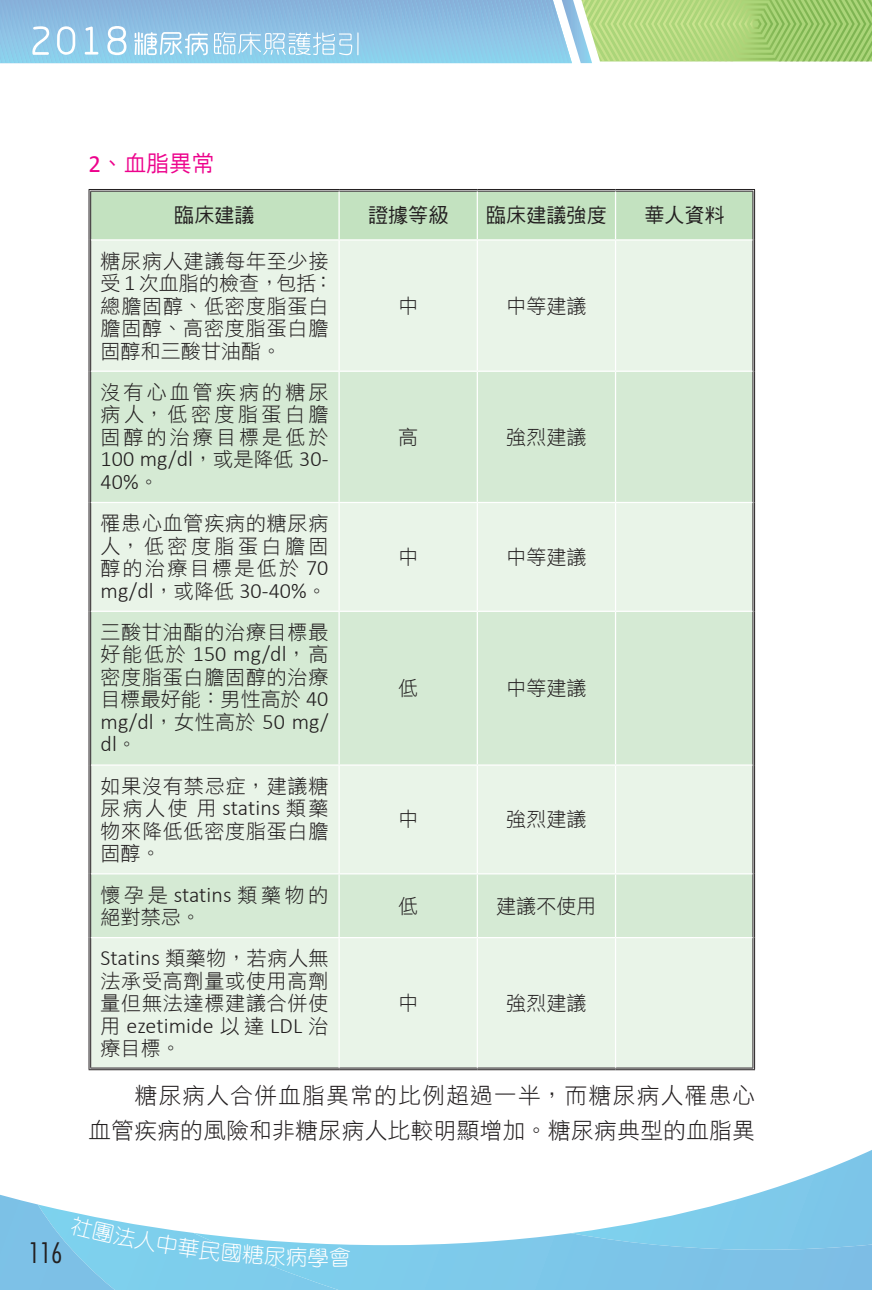
<style>
.page{position:relative;width:872px;height:1290px;background:#fff}
.page>*{position:absolute;margin:0;border:0;box-sizing:border-box;transform-origin:0 0}
.t1{font:300 condensed 27.5px "Futura LT";color:#231f20}
.t2{font:22.5px/35px "DF Hei W3 WIN BF";letter-spacing:.02em;color:#231f20;text-align:right}
.t3{font:22.5px "DF Hei W5 WIN BF";color:#ed028c}
.t4{font:300 22px/22.5px "Calibri";letter-spacing:.005em;color:#231f20}
.t5{font:300 21.25px "Han Wang Yen";color:#fff}
.t6{font:20px/22.5px "DF Hei W3 WIN BF";letter-spacing:.04em;color:#231f20;text-align:justify}
.t7{font:20px/22.5px "DF Hei W3 WIN BF";letter-spacing:.18em;color:#231f20}
.t8{font:20px "DF Hei W5 WIN BF";letter-spacing:.005em;color:#231f20}
.s1{font-family:"Calibri";font-size:24.75px}
.s2{font-family:"Calibri";font-weight:300;font-size:22px}
.s3{font-family:"DF Hei W3 WIN BF";font-weight:400;font-size:20px}
</style>
<div class="page">
<svg style="left:0;top:0;width:872px;height:63px;background:#9ccac3"></svg>
<div style="left:91px;top:192px;width:661px;height:47px;background:#c3e2c0"></div>
<div style="left:91px;top:241px;width:661px;height:826px;background:#e9f4e8"></div>
<svg style="left:91px;top:372px;width:661px;height:565px;background:#dceddb"></svg>
<hr style="left:89px;top:189px;width:250px;height:1px;background:#231f20">
<hr style="left:90px;top:191px;width:249px;height:1px;background:#231f20">
<hr style="left:89px;top:190px;width:1px;height:50px;background:#231f20">
<hr style="left:90px;top:192px;width:1px;height:48px;background:#231f20">
<hr style="left:339px;top:189px;width:138px;height:1px;background:#231f20">
<hr style="left:339px;top:191px;width:138px;height:1px;background:#231f20">
<hr style="left:477px;top:189px;width:138px;height:1px;background:#231f20">
<hr style="left:477px;top:191px;width:138px;height:1px;background:#231f20">
<hr style="left:615px;top:189px;width:140px;height:1px;background:#231f20">
<hr style="left:615px;top:191px;width:138px;height:1px;background:#231f20">
<hr style="left:752px;top:192px;width:1px;height:48px;background:#231f20">
<hr style="left:754px;top:190px;width:1px;height:50px;background:#231f20">
<hr style="left:89px;top:240px;width:1px;height:131px;background:#231f20">
<hr style="left:90px;top:240px;width:1px;height:131px;background:#231f20">
<hr style="left:752px;top:240px;width:1px;height:131px;background:#231f20">
<hr style="left:754px;top:240px;width:1px;height:131px;background:#231f20">
<hr style="left:89px;top:371px;width:1px;height:131px;background:#231f20">
<hr style="left:90px;top:371px;width:1px;height:131px;background:#231f20">
<hr style="left:752px;top:371px;width:1px;height:131px;background:#231f20">
<hr style="left:754px;top:371px;width:1px;height:131px;background:#231f20">
<hr style="left:89px;top:502px;width:1px;height:109px;background:#231f20">
<hr style="left:90px;top:502px;width:1px;height:109px;background:#231f20">
<hr style="left:752px;top:502px;width:1px;height:109px;background:#231f20">
<hr style="left:754px;top:502px;width:1px;height:109px;background:#231f20">
<hr style="left:89px;top:611px;width:1px;height:154px;background:#231f20">
<hr style="left:90px;top:611px;width:1px;height:154px;background:#231f20">
<hr style="left:752px;top:611px;width:1px;height:154px;background:#231f20">
<hr style="left:754px;top:611px;width:1px;height:154px;background:#231f20">
<hr style="left:89px;top:765px;width:1px;height:109px;background:#231f20">
<hr style="left:90px;top:765px;width:1px;height:109px;background:#231f20">
<hr style="left:752px;top:765px;width:1px;height:109px;background:#231f20">
<hr style="left:754px;top:765px;width:1px;height:109px;background:#231f20">
<hr style="left:89px;top:874px;width:1px;height:63px;background:#231f20">
<hr style="left:90px;top:874px;width:1px;height:63px;background:#231f20">
<hr style="left:752px;top:874px;width:1px;height:63px;background:#231f20">
<hr style="left:754px;top:874px;width:1px;height:63px;background:#231f20">
<hr style="left:89px;top:937px;width:1px;height:132px;background:#231f20">
<hr style="left:90px;top:937px;width:1px;height:130px;background:#231f20">
<hr style="left:752px;top:937px;width:1px;height:130px;background:#231f20">
<hr style="left:754px;top:937px;width:1px;height:132px;background:#231f20">
<hr style="left:90px;top:1067px;width:249px;height:1px;background:#231f20">
<hr style="left:89px;top:1069px;width:250px;height:1px;background:#231f20">
<hr style="left:339px;top:1067px;width:138px;height:1px;background:#231f20">
<hr style="left:339px;top:1069px;width:138px;height:1px;background:#231f20">
<hr style="left:477px;top:1067px;width:138px;height:1px;background:#231f20">
<hr style="left:477px;top:1069px;width:138px;height:1px;background:#231f20">
<hr style="left:615px;top:1067px;width:138px;height:1px;background:#231f20">
<hr style="left:615px;top:1069px;width:140px;height:1px;background:#231f20">
<hr style="left:338px;top:192px;width:2px;height:47px;background:#fff">
<hr style="left:615px;top:192px;width:1px;height:47px;background:#fff">
<hr style="left:338px;top:241px;width:2px;height:130px;background:#fff">
<hr style="left:615px;top:241px;width:1px;height:130px;background:#fff">
<hr style="left:338px;top:372px;width:2px;height:130px;background:#fff">
<hr style="left:615px;top:372px;width:1px;height:130px;background:#fff">
<hr style="left:91px;top:502px;width:248px;height:1px;background:#fff">
<hr style="left:339px;top:502px;width:138px;height:1px;background:#fff">
<hr style="left:338px;top:503px;width:2px;height:108px;background:#fff">
<hr style="left:477px;top:502px;width:138px;height:1px;background:#fff">
<hr style="left:615px;top:502px;width:137px;height:1px;background:#fff">
<hr style="left:615px;top:503px;width:1px;height:108px;background:#fff">
<hr style="left:338px;top:612px;width:2px;height:152px;background:#fff">
<hr style="left:615px;top:612px;width:1px;height:152px;background:#fff">
<hr style="left:91px;top:764px;width:248px;height:2px;background:#fff">
<hr style="left:339px;top:764px;width:138px;height:2px;background:#fff">
<hr style="left:338px;top:766px;width:2px;height:107px;background:#fff">
<hr style="left:477px;top:764px;width:138px;height:2px;background:#fff">
<hr style="left:615px;top:764px;width:137px;height:2px;background:#fff">
<hr style="left:615px;top:766px;width:1px;height:107px;background:#fff">
<hr style="left:338px;top:874px;width:2px;height:63px;background:#fff">
<hr style="left:615px;top:874px;width:1px;height:63px;background:#fff">
<hr style="left:91px;top:937px;width:248px;height:1px;background:#fff">
<hr style="left:339px;top:937px;width:138px;height:1px;background:#fff">
<hr style="left:338px;top:938px;width:2px;height:129px;background:#fff">
<hr style="left:477px;top:937px;width:138px;height:1px;background:#fff">
<hr style="left:615px;top:937px;width:137px;height:1px;background:#fff">
<hr style="left:615px;top:938px;width:1px;height:129px;background:#fff">
<hr style="left:477px;top:192px;width:1px;height:47px;background:#fff">
<hr style="left:477px;top:241px;width:1px;height:130px;background:#fff">
<hr style="left:91px;top:371px;width:248px;height:1px;background:#fff">
<hr style="left:339px;top:371px;width:138px;height:1px;background:#fff">
<hr style="left:477px;top:371px;width:138px;height:1px;background:#fff">
<hr style="left:477px;top:372px;width:1px;height:130px;background:#fff">
<hr style="left:615px;top:371px;width:137px;height:1px;background:#fff">
<hr style="left:477px;top:503px;width:1px;height:108px;background:#fff">
<hr style="left:91px;top:611px;width:248px;height:1px;background:#fff">
<hr style="left:339px;top:611px;width:138px;height:1px;background:#fff">
<hr style="left:477px;top:611px;width:138px;height:1px;background:#fff">
<hr style="left:477px;top:612px;width:1px;height:152px;background:#fff">
<hr style="left:615px;top:611px;width:137px;height:1px;background:#fff">
<hr style="left:477px;top:766px;width:1px;height:107px;background:#fff">
<hr style="left:91px;top:873px;width:248px;height:1px;background:#fff">
<hr style="left:339px;top:873px;width:138px;height:1px;background:#fff">
<hr style="left:477px;top:873px;width:138px;height:1px;background:#fff">
<hr style="left:477px;top:874px;width:1px;height:63px;background:#fff">
<hr style="left:615px;top:873px;width:137px;height:1px;background:#fff">
<hr style="left:477px;top:938px;width:1px;height:129px;background:#fff">
<svg style="left:0;top:1150px;width:872px;height:140px"></svg>
<p class="t3" style="left:89px;top:152px;width:127px"><span class="s1">2</span>、血脂異常</p>
<p class="t8" style="left:174px;top:205px;width:82px">臨床建議</p>
<p class="t8" style="left:368px;top:205px;width:82px">證據等級</p>
<p class="t8" style="left:486px;top:205px;width:122px">臨床建議強度</p>
<p class="t8" style="left:644px;top:205px;width:82px">華人資料</p>
<p class="t6" style="left:100px;top:249px;width:234px;text-align:left">糖尿病人建議每年至少接受 <span class="s2">1</span> 次血脂的檢查，包括：總膽固醇、低密度脂蛋白膽固醇、高密度脂蛋白膽固醇和三酸甘油酯。</p>
<p class="t6" style="left:398px;top:294px;width:21px">中</p>
<p class="t6" style="left:506px;top:294px;width:82px">中等建議</p>
<p class="t6" style="left:100px;top:381px;width:229px">沒有心血管疾病的糖尿病人，低密度脂蛋白膽固醇的治療目標是低於</p>
<p class="t4" style="left:100px;top:448px;width:229px">100 mg/dl<span class="s3">，或是降低</span> 30-<br>40%<span class="s3">。</span></p>
<p class="t6" style="left:100px;top:512px;width:229px">罹患心血管疾病的糖尿病人，低密度脂蛋白膽固醇的治療目標是低於 <span class="s2">70</span></p>
<p class="t4" style="left:100px;top:579px;width:228px">mg/dl<span class="s3">，或降低</span> 30-40%<span class="s3">。</span></p>
<p class="t6" style="left:100px;top:621px;width:229px">三酸甘油酯的治療目標最</p>
<p class="t4" style="left:100px;top:643px;width:229px"><span class="s3">好能低於</span> 150 mg/dl<span class="s3">，高</span></p>
<p class="t6" style="left:100px;top:666px;width:229px">密度脂蛋白膽固醇的治療目標最好能：男性高於 <span class="s2">40</span></p>
<p class="t4" style="left:100px;top:710px;width:229px">mg/dl<span class="s3">，女性高於</span> 50 mg/ dl<span class="s3">。</span></p>
<p class="t6" style="left:100px;top:774px;width:229px">如果沒有禁忌症，建議糖尿病人使用 <span class="s2">statins</span> 類藥物來降低低密度脂蛋白膽固醇。</p>
<p class="t6" style="left:398px;top:426px;width:21px">高</p>
<p class="t6" style="left:506px;top:426px;width:82px">強烈建議</p>
<p class="t6" style="left:398px;top:546px;width:21px">中</p>
<p class="t6" style="left:506px;top:546px;width:82px">中等建議</p>
<p class="t6" style="left:398px;top:677px;width:21px">低</p>
<p class="t6" style="left:506px;top:677px;width:82px">中等建議</p>
<p class="t6" style="left:398px;top:808px;width:21px">中</p>
<p class="t6" style="left:506px;top:808px;width:82px">強烈建議</p>
<p class="t7" style="left:100px;top:883px;width:229px">懷孕是 <span class="s2">statins</span> 類藥物的絕對禁忌。</p>
<p class="t6" style="left:398px;top:894px;width:21px">低</p>
<p class="t6" style="left:496px;top:894px;width:102px">建議不使用</p>
<p class="t6" style="left:100px;top:947px;width:229px"><span class="s2">Statins</span> 類藥物，若病人無法承受高劑量或使用高劑量但無法達標建議合併使</p>
<p class="t4" style="left:100px;top:1014px;width:229px"><span class="s3">用</span> ezetimide <span class="s3">以達</span> LDL <span class="s3">治</span></p>
<p class="t6" style="left:100px;top:1037px;width:82px">療目標。</p>
<p class="t6" style="left:398px;top:992px;width:21px">中</p>
<p class="t6" style="left:506px;top:992px;width:82px">強烈建議</p>
<p class="t2" style="left:89px;top:1078px;width:668px">糖尿病人合併血脂異常的比例超過一半，而糖尿病人罹患心<br>血管疾病的風險和非糖尿病人比較明顯增加。糖尿病典型的血脂異</p>
<p class="t1" style="left:28px;top:1236px;width:36px">116</p>
<p class="t5" style="left:307px;top:1246px;width:23px">學</p>
</div>
